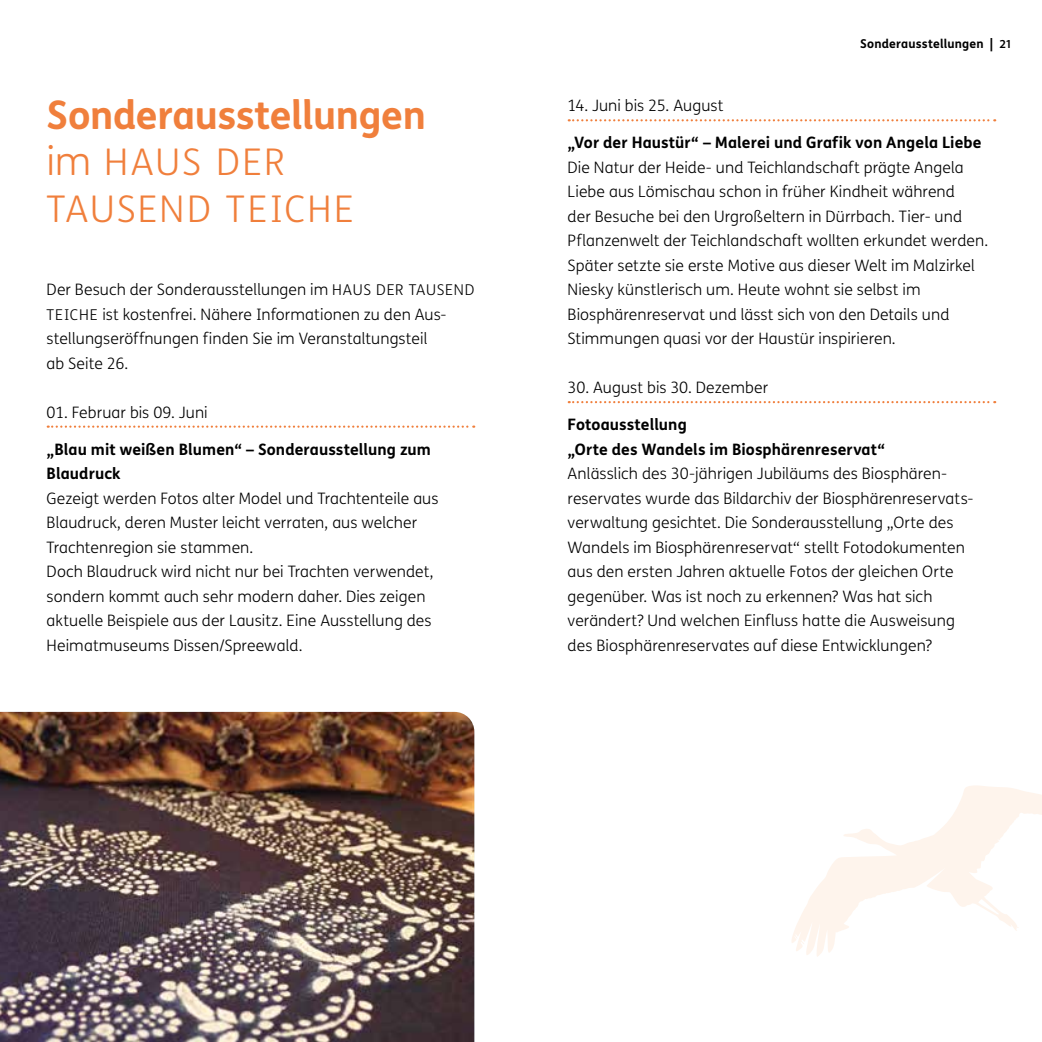
<style>
.page{position:relative;width:1042px;height:1042px;background:#fff}
.page>*{position:absolute;margin:0;border:0;box-sizing:border-box;transform-origin:0 0}
.Ü_Angebote{font:700 39.38px "FS Me";letter-spacing:-.01em;color:#f07f3c}
.Ü_Angebote-2{font:300 36.75px/46.4px "FS Me";letter-spacing:.06em;color:#f07f3c}
.NNL_Copy_Din-lang_75{font:300 15.75px/24.5px "FS Me";letter-spacing:.005em;color:#000}
.NNL_Copy_Din-lang_75-2{font:700 15.75px/24.5px "FS Me";letter-spacing:.005em;color:#000}
.Ü_Datum{font:300 15.75px "FS Me";letter-spacing:.005em;color:#000}
.t1{font:700 12.25px "FS Me";letter-spacing:.015em;color:#000}
.s1{font-size:39.38px}
.s2{font-size:14.88px}
.s3{font-family:"Myriad Pro";font-weight:600}
.s4{font-weight:700}
</style>
<div class="page">
<svg style="left:48px;top:425px;width:426px;height:3px"></svg>
<svg style="left:569px;top:119px;width:426px;height:2px"></svg>
<svg style="left:569px;top:401px;width:426px;height:2px"></svg>
<svg style="left:791px;top:785px;width:251px;height:172px"></svg>
<img style="left:0;top:712px;width:474px;height:330px">
<p class="Ü_Angebote" style="left:47px;top:84px;width:381px">Sonderausstellungen</p>
<p class="Ü_Angebote-2" style="left:47px;top:138px;width:309px"><span class="s1">im</span> HAUS DER<br>TAUSEND TEICHE</p>
<p class="NNL_Copy_Din-lang_75" style="left:47px;top:277px;width:429px">Der Besuch der Sonderausstellungen im <span class="s2">HAUS DER TAUSEND TEICHE</span> ist kostenfrei. Nähere Informationen zu den Aus&shy;stellungseröffnungen finden Sie im Veranstaltungsteil<br>ab Seite 26.</p>
<p class="Ü_Datum" style="left:47px;top:401px;width:163px">01. Februar bis 09. Juni</p>
<p class="NNL_Copy_Din-lang_75-2" style="left:47px;top:436px;width:386px">„Blau mit weißen Blumen“ – Sonderausstellung zum<br>Blaudruck</p>
<p class="NNL_Copy_Din-lang_75" style="left:47px;top:485px;width:393px">Gezeigt werden Fotos alter Model und Trachtenteile aus<br>Blaudruck, deren Muster leicht verraten, aus welcher<br>Trachtenregion sie stammen.</p>
<p class="NNL_Copy_Din-lang_75" style="left:47px;top:559px;width:388px">Doch Blaudruck wird nicht nur bei Trachten verwendet, sondern kommt auch sehr modern daher. Dies zeigen aktuelle Beispiele aus der Lausitz. Eine Ausstellung des Heimatmuseums Dissen/Spreewald.</p>
<p class="t1" style="left:860px;top:34px;width:153px">Sonderausstellungen | <span class="s3">21</span></p>
<p class="Ü_Datum" style="left:567px;top:95px;width:157px">14. Juni bis 25. August</p>
<p class="NNL_Copy_Din-lang_75-2" style="left:567px;top:130px;width:415px">„Vor der Haustür“ – Malerei und Grafik von Angela Liebe</p>
<p class="NNL_Copy_Din-lang_75" style="left:567px;top:155px;width:422px">Die Natur der Heide- und Teichlandschaft prägte Angela Liebe aus Lömischau schon in früher Kindheit während<br>der Besuche bei den Urgroßeltern in Dürrbach. Tier- und Pflanzenwelt der Teichlandschaft wollten erkundet werden.<br>Später setzte sie erste Motive aus dieser Welt im Malzirkel Niesky künstlerisch um. Heute wohnt sie selbst im Biosphärenreservat und lässt sich von den Details und Stimmungen quasi vor der Haustür inspirieren.</p>
<p class="Ü_Datum" style="left:567px;top:377px;width:202px">30. August bis 30. Dezember</p>
<p class="NNL_Copy_Din-lang_75" style="left:567px;top:412px;width:407px"><span class="s4">Fotoausstellung<br>„Orte des Wandels im Biosphärenreservat“<br></span>Anlässlich des 30-jährigen Jubiläums des Biosphären&shy;reservates wurde das Bildarchiv der Biosphärenreservats&shy;verwaltung gesichtet. Die Sonderausstellung „Orte des Wandels im Biosphärenreservat“ stellt Fotodokumenten aus den ersten Jahren aktuelle Fotos der gleichen Orte gegenüber. Was ist noch zu erkennen? Was hat sich verändert? Und welchen Einfluss hatte die Ausweisung des Biosphärenreservates auf diese Entwicklungen?</p>
</div>
